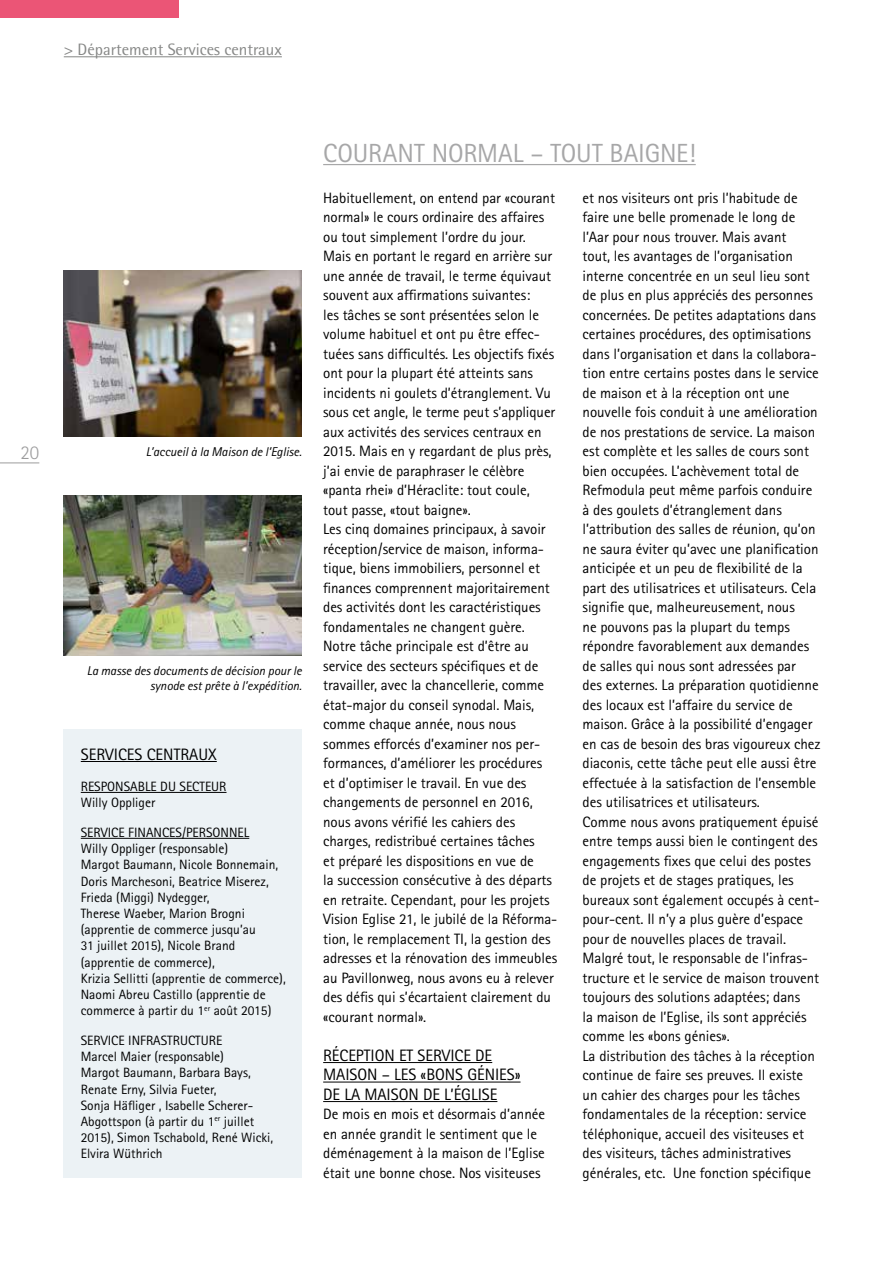
<style>
.page{position:relative;width:893px;height:1263px;background:#fff}
.page>*{position:absolute;margin:0;border:0;box-sizing:border-box;transform-origin:0 0}
.t1{font:26.25px "Rotis Sans Serif";letter-spacing:-.005em;color:#a7a7a8}
.t2{font:300 19.5px "Rotis Sans Serif";color:#9c9c9d}
.t3{font:16.5px/19.5px "Rotis Sans Serif";letter-spacing:-.005em;color:#000}
.t4{font:16.5px "Rotis Semi Sans";color:#868786}
.t5{font:15px/19.5px "Rotis Sans Serif";letter-spacing:-.005em;color:#000}
.t6{font:13.5px/16.2px "Rotis Sans Serif";color:#000}
.t7{font:italic 12.75px/15px "Rotis Sans Serif";color:#000;text-align:right}
</style>
<div class="page">
<hr style="left:0;top:462px;width:39px;height:1px;background:#9c9c9d">
<hr style="left:64px;top:56px;width:218px;height:1px;background:#868786">
<div style="left:0;top:0;width:179px;height:17px;background:#eb5576"></div>
<hr style="left:323px;top:164px;width:373px;height:1px;background:#a7a7a8">
<div style="left:64px;top:729px;width:238px;height:449px;background:#ecf2f5"></div>
<hr style="left:81px;top:761px;width:136px;height:1px;background:#000">
<hr style="left:81px;top:792px;width:146px;height:1px;background:#000">
<hr style="left:81px;top:838px;width:168px;height:1px;background:#000">
<hr style="left:323px;top:1062px;width:169px;height:1px;background:#000">
<hr style="left:323px;top:1082px;width:198px;height:1px;background:#000">
<hr style="left:323px;top:1101px;width:174px;height:1px;background:#000">
<img style="left:64px;top:495px;width:238px;height:161px">
<img style="left:64px;top:270px;width:238px;height:167px">
<p class="t4" style="left:64px;top:40px;width:220px">&gt; Département Services centraux</p>
<h2 class="t2" style="left:20px;top:441px;width:20px">20</h2>
<p class="t7" style="left:146px;top:444px;width:158px">L’accueil à la Maison de l’Eglise.</p>
<p class="t7" style="left:87px;top:663px;width:217px">La masse des documents de décision pour le synode est prête à l’expédition.</p>
<p class="t3" style="left:81px;top:744px;width:137px">SERVICES CENTRAUX</p>
<p class="t6" style="left:81px;top:778px;width:147px">RESPONSABLE DU SECTEUR<br>Willy Oppliger</p>
<p class="t6" style="left:81px;top:824px;width:206px">SERVICE FINANCES/PERSONNEL<br>Willy Oppliger (responsable)<br>Margot Baumann, Nicole Bonnemain,<br>Doris Marchesoni, Beatrice Miserez,<br>Frieda (Miggi) Nydegger,<br>Therese Waeber, Marion Brogni (apprentie de commerce jusqu’au<br>31 juillet 2015), Nicole Brand (apprentie de commerce),<br>Krizia Sellitti (apprentie de commerce),<br>Naomi Abreu Castillo (apprentie de commerce à partir du 1<sup>er</sup> août 2015)</p>
<p class="t6" style="left:81px;top:1032px;width:194px">SERVICE INFRASTRUCTURE<br>Marcel Maier (responsable)<br>Margot Baumann, Barbara Bays,<br>Renate Erny, Silvia Fueter,<br>Sonja Häfliger , Isabelle Scherer-<br>Abgottspon (à partir du 1<sup>er</sup> juillet<br>2015), Simon Tschabold, René Wicki,<br>Elvira Wüthrich</p>
<h1 class="t1" style="left:323px;top:138px;width:374px">COURANT NORMAL – TOUT BAIGNE!</h1>
<p class="t5" style="left:323px;top:188px;width:236px">Habituellement, on entend par «courant normal» le cours ordinaire des affaires ou tout simplement l’ordre du jour.<br>Mais en portant le regard en arrière sur une année de travail, le terme équivaut souvent aux affirmations suivantes:<br>les tâches se sont présentées selon le volume habituel et ont pu être effec&shy;tuées sans difficultés. Les objectifs fixés ont pour la plupart été atteints sans incidents ni goulets d’étranglement. Vu sous cet angle, le terme peut s’appliquer aux activités des services centraux en 2015. Mais en y regardant de plus près, j’ai envie de paraphraser le célèbre «panta rhei» d’Héraclite: tout coule, tout passe, «tout baigne».<br>Les cinq domaines principaux, à savoir réception/service de maison, informa&shy;tique, biens immobiliers, personnel et finances comprennent majoritairement des activités dont les caractéristiques fondamentales ne changent guère.<br>Notre tâche principale est d’être au service des secteurs spécifiques et de travailler, avec la chancellerie, comme état-major du conseil synodal. Mais, comme chaque année, nous nous sommes efforcés d’examiner nos per&shy;formances, d’améliorer les procédures et d’optimiser le travail. En vue des changements de personneI en 2016, nous avons vérifié les cahiers des charges, redistribué certaines tâches<br>et préparé les dispositions en vue de<br>la succession consécutive à des départs en retraite. Cependant, pour les projets Vision Eglise 21, le jubilé de la Réforma&shy;tion, le remplacement TI, la gestion des adresses et la rénovation des immeubles au Pavillonweg, nous avons eu à relever des défis qui s’écartaient clairement du «courant normal».</p>
<p class="t3" style="left:323px;top:1045px;width:199px">RÉCEPTION ET SERVICE DE<br>MAISON – LES «BONS GÉNIES»<br>DE LA MAISON DE L’ÉGLISE</p>
<p class="t5" style="left:323px;top:1104px;width:223px">De mois en mois et désormais d’année en année grandit le sentiment que le déménagement à la maison de l’Eglise était une bonne chose. Nos visiteuses</p>
<p class="t5" style="left:583px;top:188px;width:240px">et nos visiteurs ont pris l’habitude de faire une belle promenade le long de l’Aar pour nous trouver. Mais avant<br>tout, les avantages de l’organisation interne concentrée en un seul lieu sont de plus en plus appréciés des personnes concernées. De petites adaptations dans certaines procédures, des optimisations dans l’organisation et dans la collabora&shy;tion entre certains postes dans le service de maison et à la réception ont une nouvelle fois conduit à une amélioration de nos prestations de service. La maison est complète et les salles de cours sont bien occupées. L’achèvement total de Refmodula peut même parfois conduire à des goulets d’étranglement dans l’attribution des salles de réunion, qu’on ne saura éviter qu’avec une planification anticipée et un peu de flexibilité de la part des utilisatrices et utilisateurs. Cela signifie que, malheureusement, nous<br>ne pouvons pas la plupart du temps répondre favorablement aux demandes de salles qui nous sont adressées par<br>des externes. La préparation quotidienne des locaux est l’affaire du service de maison. Grâce à la possibilité d’engager en cas de besoin des bras vigoureux chez diaconis, cette tâche peut elle aussi être effectuée à la satisfaction de l’ensemble des utilisatrices et utilisateurs.<br>Comme nous avons pratiquement épuisé entre temps aussi bien le contingent des engagements fixes que celui des postes de projets et de stages pratiques, les bureaux sont également occupés à cent&shy;pour-cent. Il n’y a plus guère d’espace pour de nouvelles places de travail.<br>Malgré tout, le responsable de l’infras&shy;tructure et le service de maison trouvent toujours des solutions adaptées; dans<br>la maison de l’Eglise, ils sont appréciés comme les «bons génies».<br>La distribution des tâches à la réception continue de faire ses preuves. Il existe un cahier des charges pour les tâches fondamentales de la réception: service téléphonique, accueil des visiteuses et des visiteurs, tâches administratives générales, etc. Une fonction spécifique</p>
</div>
